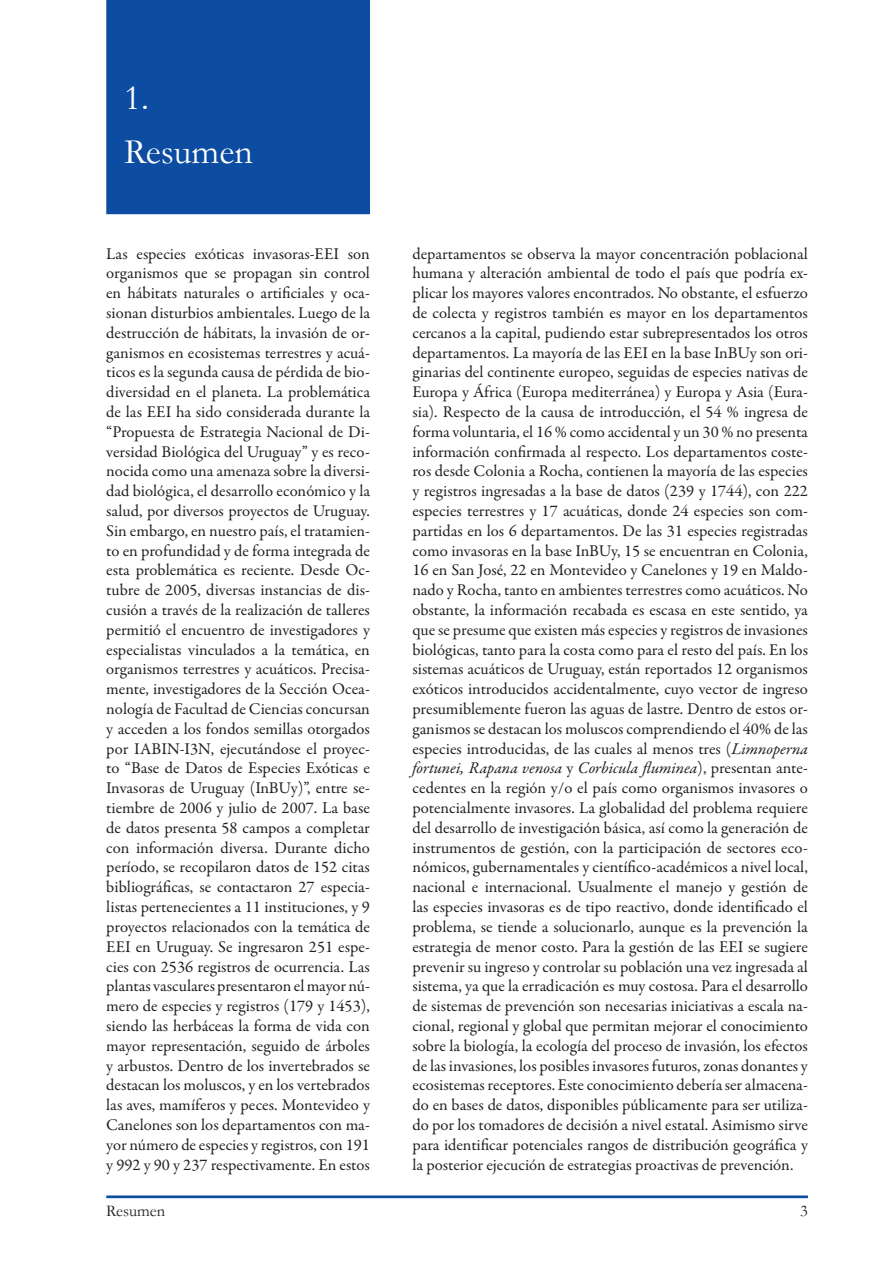
<style>
.page{position:relative;width:893px;height:1263px;background:#fff}
.page>*{position:absolute;margin:0;border:0;box-sizing:border-box;transform-origin:0 0}
.t1{font:36px/54px "Garamond";color:#fff}
.t2{font:16.5px/19.8px "Garamond Premr Pro";color:#231f20;text-align:justify}
.t3{font:16.5px "Garamond";color:#231f20}
.s1{font-style:italic}
</style>
<div class="page">
<hr style="left:106px;top:1195px;width:702px;height:3px;background:#0d4da1">
<div style="left:106px;top:0;width:264px;height:214px;background:#0d4da1"></div>
<h1 class="t1" style="left:124px;top:69px;width:130px">1.<br>Resumen</h1>
<p class="t2" style="left:106px;top:244px;width:265px">Las especies exóticas invasoras-EEI son organismos que se propagan sin control en hábitats naturales o artificiales y oca&shy;sionan disturbios ambientales. Luego de la destrucción de hábitats, la invasión de or&shy;ganismos en ecosistemas terrestres y acuá&shy;ticos es la segunda causa de pérdida de bio&shy;diversidad en el planeta. La problemática de las EEI ha sido considerada durante la “Propuesta de Estrategia Nacional de Di&shy;versidad Biológica del Uruguay” y es reco&shy;nocida como una amenaza sobre la diversi&shy;dad biológica, el desarrollo económico y la salud, por diversos proyectos de Uruguay.<br>Sin embargo, en nuestro país, el tratamien&shy;to en profundidad y de forma integrada de esta problemática es reciente. Desde Oc&shy;tubre de 2005, diversas instancias de dis&shy;cusión a través de la realización de talleres permitió el encuentro de investigadores y especialistas vinculados a la temática, en organismos terrestres y acuáticos. Precisa&shy;mente, investigadores de la Sección Ocea&shy;nología de Facultad de Ciencias concursan y acceden a los fondos semillas otorgados por IABIN-I3N, ejecutándose el proyec&shy;to “Base de Datos de Especies Exóticas e Invasoras de Uruguay (InBUy)”, entre se&shy;tiembre de 2006 y julio de 2007. La base de datos presenta 58 campos a completar con información diversa. Durante dicho período, se recopilaron datos de 152 citas bibliográficas, se contactaron 27 especia&shy;listas pertenecientes a 11 instituciones, y 9 proyectos relacionados con la temática de EEI en Uruguay. Se ingresaron 251 espe&shy;cies con 2536 registros de ocurrencia. Las plantas vasculares presentaron el mayor nú&shy;mero de especies y registros (179 y 1453), siendo las herbáceas la forma de vida con mayor representación, seguido de árboles y arbustos. Dentro de los invertebrados se destacan los moluscos, y en los vertebrados las aves, mamíferos y peces. Montevideo y Canelones son los departamentos con ma&shy;yor número de especies y registros, con 191 y 992 y 90 y 237 respectivamente. En estos</p>
<p class="t2" style="left:412px;top:244px;width:397px">departamentos se observa la mayor concentración poblacional humana y alteración ambiental de todo el país que podría ex&shy;plicar los mayores valores encontrados. No obstante, el esfuerzo de colecta y registros también es mayor en los departamentos cercanos a la capital, pudiendo estar subrepresentados los otros departamentos. La mayoría de las EEI en la base InBUy son ori&shy;ginarias del continente europeo, seguidas de especies nativas de Europa y África (Europa mediterránea) y Europa y Asia (Eura&shy;sia). Respecto de la causa de introducción, el 54 % ingresa de forma voluntaria, el 16 % como accidental y un 30 % no presenta información confirmada al respecto. Los departamentos coste&shy;ros desde Colonia a Rocha, contienen la mayoría de las especies y registros ingresadas a la base de datos (239 y 1744), con 222 especies terrestres y 17 acuáticas, donde 24 especies son com&shy;partidas en los 6 departamentos. De las 31 especies registradas como invasoras en la base InBUy, 15 se encuentran en Colonia, 16 en San José, 22 en Montevideo y Canelones y 19 en Maldo&shy;nado y Rocha, tanto en ambientes terrestres como acuáticos. No obstante, la información recabada es escasa en este sentido, ya que se presume que existen más especies y registros de invasiones biológicas, tanto para la costa como para el resto del país. En los sistemas acuáticos de Uruguay, están reportados 12 organismos exóticos introducidos accidentalmente, cuyo vector de ingreso presumiblemente fueron las aguas de lastre. Dentro de estos or&shy;ganismos se destacan los moluscos comprendiendo el 40% de las especies introducidas, de las cuales al menos tres (<span class="s1">Limnoperna fortunei, Rapana venosa</span> y <span class="s1">Corbicula fluminea</span>), presentan ante&shy;cedentes en la región y/o el país como organismos invasores o potencialmente invasores. La globalidad del problema requiere del desarrollo de investigación básica, así como la generación de instrumentos de gestión, con la participación de sectores eco&shy;nómicos, gubernamentales y científico-académicos a nivel local, nacional e internacional. Usualmente el manejo y gestión de las especies invasoras es de tipo reactivo, donde identificado el problema, se tiende a solucionarlo, aunque es la prevención la estrategia de menor costo. Para la gestión de las EEI se sugiere prevenir su ingreso y controlar su población una vez ingresada al sistema, ya que la erradicación es muy costosa. Para el desarrollo de sistemas de prevención son necesarias iniciativas a escala na&shy;cional, regional y global que permitan mejorar el conocimiento sobre la biología, la ecología del proceso de invasión, los efectos de las invasiones, los posibles invasores futuros, zonas donantes y ecosistemas receptores. Este conocimiento debería ser almacena&shy;do en bases de datos, disponibles públicamente para ser utiliza&shy;do por los tomadores de decisión a nivel estatal. Asimismo sirve para identificar potenciales rangos de distribución geográfica y la posterior ejecución de estrategias proactivas de prevención.</p>
<p class="t3" style="left:106px;top:1200px;width:60px">Resumen</p>
<p class="t3" style="left:800px;top:1200px;width:9px">3</p>
</div>
